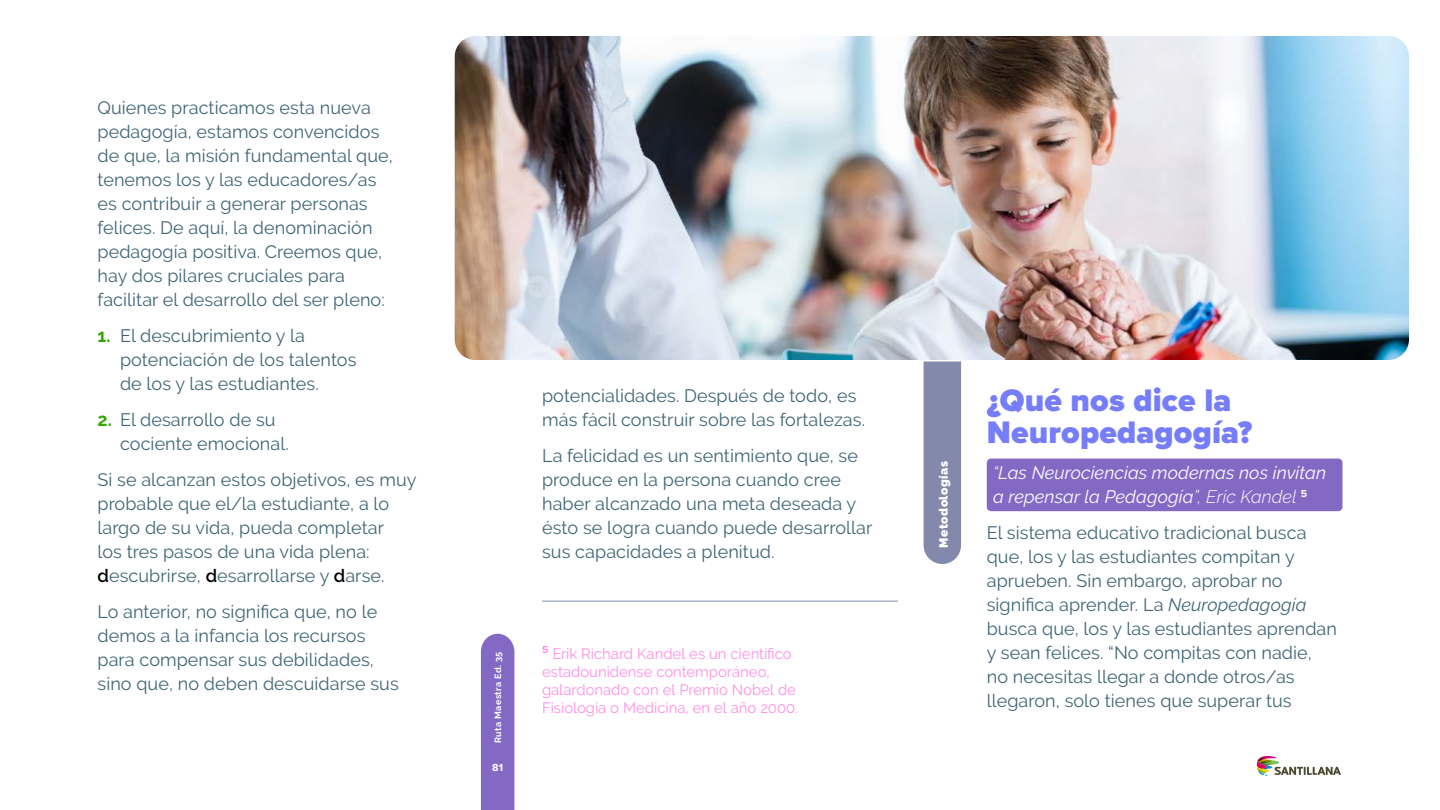
<style>
.page{position:relative;width:1440px;height:810px;background:#fff}
.page>*{position:absolute;margin:0;border:0;box-sizing:border-box;transform-origin:0 0}
.t1{font:900 32.25px/32.2px "Proxima Nova";letter-spacing:.005em;color:#767df8}
.t2{font:18px/24px "Raleway";letter-spacing:.005em;color:#3f6677}
.t3{font:italic 18px/24px "Raleway";letter-spacing:.005em;color:#fff}
.t4{font:15px/18px "Raleway";color:#ff8fe7}
.t5{font:900 12px "Raleway";letter-spacing:.04em;color:#fff}
.t6{font:700 10.65px "Proxima Nova";color:#fff}
.t7{font:700 9px "Raleway";letter-spacing:.04em;color:#fff}
.s1{font-weight:700;color:#31a800}
.s2{font-weight:600;color:#000}
.s3{font-weight:300}
.s4{font-style:italic}
</style>
<div class="page">
<img style="left:456px;top:37px;width:952px;height:322px">
<div style="left:453px;top:34px;width:958px;height:328px;border:2px solid #fff;border-radius:21px"></div>
<div style="left:987px;top:459px;width:355px;height:52px;background:#8369c4;border-radius:4px"></div>
<hr style="left:542px;top:601px;width:356px;height:1px;background:#8289ab">
<svg style="left:1256px;top:755px;width:85px;height:21px"></svg>
<div style="left:481px;top:634px;width:33px;height:176px;background:#8369c4"></div>
<div style="left:924px;top:362px;width:37px;height:202px;background:#8289ab"></div>
<p class="t2" style="left:98px;top:96px;width:297px">Quienes practicamos esta nueva pedagogía, estamos convencidos de que, la misión fundamental que, tenemos los y las educadores/as es contribuir a generar personas felices. De aquí, la denominación pedagogía positiva. Creemos que, hay dos pilares cruciales para facilitar el desarrollo del ser pleno:</p>
<p class="t2" style="left:120px;top:324px;width:238px;text-indent:-22px"><span class="s1">1.</span> El descubrimiento y la potenciación de los talentos de los y las estudiantes.</p>
<p class="t2" style="left:120px;top:408px;width:170px;text-indent:-22px"><span class="s1">2.</span> El desarrollo de su cociente emocional.</p>
<p class="t2" style="left:98px;top:468px;width:321px">Si se alcanzan estos objetivos, es muy probable que el/la estudiante, a lo largo de su vida, pueda completar<br>los tres pasos de una vida plena: <span class="s2">d</span>escubrirse, <span class="s2">d</span>esarrollarse y <span class="s2">d</span>arse.</p>
<p class="t2" style="left:98px;top:600px;width:303px">Lo anterior, no significa que, no le demos a la infancia los recursos para compensar sus debilidades, sino que, no deben descuidarse sus</p>
<p class="t7" style="left:493px;top:743px;width:92px;rotate:-90deg">Ruta Maestra Ed. 35</p>
<p class="t6" style="left:492px;top:759px;width:12px">81</p>
<p class="t2" style="left:542px;top:384px;width:324px">potencialidades. Después de todo, es más fácil construir sobre las fortalezas.</p>
<p class="t2" style="left:542px;top:444px;width:332px">La felicidad es un sentimiento que, se produce en la persona cuando cree haber alcanzado una meta deseada y ésto se logra cuando puede desarrollar sus capacidades a plenitud.</p>
<p class="t4" style="left:542px;top:644px;width:257px"><sup>5</sup> Erik Richard Kandel es un científico estadounidense contemporáneo, galardonado con el Premio Nobel de Fisiología o Medicina, en el año 2000.</p>
<p class="t5" style="left:937px;top:548px;width:88px;rotate:-90deg">Metodologías</p>
<h1 class="t1" style="left:987px;top:384px;width:267px">¿Qué nos dice la<br>Neuropedagogía?</h1>
<p class="t3" style="left:993px;top:461px;width:334px"><span class="s3">“</span>Las Neurociencias modernas nos invitan a repensar la Pedagogía<span class="s3">”, Eric Kandel</span> <sup>5</sup></p>
<p class="t2" style="left:987px;top:521px;width:352px">El sistema educativo tradicional busca que, los y las estudiantes compitan y aprueben. Sin embargo, aprobar no significa aprender. La <span class="s4">Neuropedagogía </span>busca que, los y las estudiantes aprendan y sean felices. “No compitas con nadie, no necesitas llegar a donde otros/as llegaron, solo tienes que superar tus</p>
</div>
